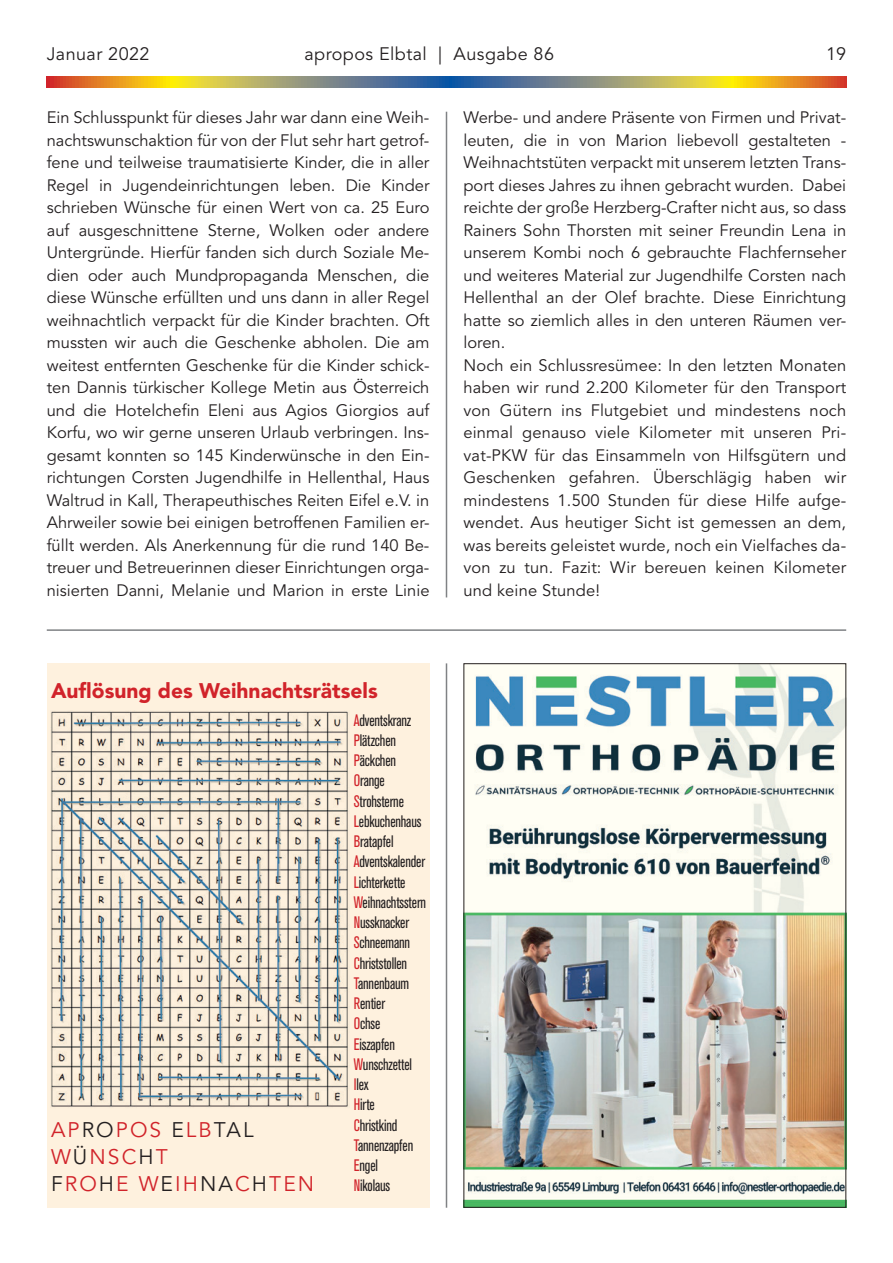
<style>
.page{position:relative;width:893px;height:1263px;background:#fff}
.page>*{position:absolute;margin:0;border:0;box-sizing:border-box;transform-origin:0 0}
.t1{font:21px/27px "Avenir LT Std";letter-spacing:.1em;color:#d1232a}
.t2{font:900 21px "Avenir LT Std";color:#d1232a}
.t3{font:18px "Avenir LT Std";letter-spacing:.025em;color:#231f20}
.t4{font:16.5px/22.5px "Avenir LT Std";color:#231f20}
.t5{font:16.5px/20.2px "Akzidenz Grot Con BQ";letter-spacing:-.01em;color:#231f20;scale:.9 1}
.s1{color:#231f20}
.s2{color:#d1232a}
</style>
<div class="page">
<svg style="left:47px;top:77px;width:799px;height:10px;background:#a6955c"></svg>
<hr style="left:446px;top:112px;width:1px;height:485px;background:#808285">
<img style="left:465px;top:665px;width:379px;height:541px">
<div style="left:47px;top:663px;width:382px;height:545px;background:#fef1de"></div>
<img style="left:50px;top:711px;width:298px;height:396px">
<hr style="left:446px;top:663px;width:1px;height:545px;background:#808285">
<hr style="left:47px;top:629px;width:799px;height:2px;background:#808285">
<p class="t3" style="left:47px;top:44px;width:104px">Januar 2022</p>
<p class="t3" style="left:304px;top:44px;width:251px">apropos Elbtal | Ausgabe 86</p>
<p class="t3" style="left:826px;top:44px;width:22px">19</p>
<p class="t4" style="left:47px;top:107px;width:384px;text-align:justify">Ein Schlusspunkt für dieses Jahr war dann eine Weih&shy;nachtswunschaktion für von der Flut sehr hart getrof&shy;fene und teilweise traumatisierte Kinder, die in aller Regel in Jugendeinrichtungen leben. Die Kinder schrieben Wünsche für einen Wert von ca. 25 Euro auf ausgeschnittene Sterne, Wolken oder andere Untergründe. Hierfür fanden sich durch Soziale Me&shy;dien oder auch Mundpropaganda Menschen, die diese Wünsche erfüllten und uns dann in aller Regel weihnachtlich verpackt für die Kinder brachten. Oft mussten wir auch die Geschenke abholen. Die am weitest entfernten Geschenke für die Kinder schick&shy;ten Dannis türkischer Kollege Metin aus Österreich und die Hotelchefin Eleni aus Agios Giorgios auf Korfu, wo wir gerne unseren Urlaub verbringen. Ins&shy;gesamt konnten so 145 Kinderwünsche in den Ein&shy;richtungen Corsten Jugendhilfe in Hellenthal, Haus Waltrud in Kall, Therapeuthisches Reiten Eifel e.V. in Ahrweiler sowie bei einigen betroffenen Familien er&shy;füllt werden. Als Anerkennung für die rund 140 Be&shy;treuer und Betreuerinnen dieser Einrichtungen orga&shy;nisierten Danni, Melanie und Marion in erste Linie</p>
<p class="t2" style="left:51px;top:678px;width:328px">Auflösung des Weihnachtsrätsels</p>
<p class="t1" style="left:51px;top:1117px;width:265px">AP<span class="s1">RO</span>POS <span class="s1">E</span>LB<span class="s1">TAL<br></span>W<span class="s1">Ü</span>NSC<span class="s1">H</span>T<br><span class="s1">F</span>RO<span class="s1">H</span>E W<span class="s1">E</span>IH<span class="s1">NA</span>C<span class="s1">H</span>TEN</p>
<p class="t5" style="left:354px;top:710px;width:82px"><span class="s2">A</span>dventskranz<br><span class="s2">P</span>lätzchen<br><span class="s2">P</span>äckchen<br><span class="s2">O</span>range<br><span class="s2">S</span>trohsterne<br><span class="s2">L</span>ebkuchenhaus<br><span class="s2">B</span>ratapfel<br><span class="s2">A</span>dventskalender<br><span class="s2">L</span>ichterkette<br><span class="s2">W</span>eihnachtsstern<br><span class="s2">N</span>ussknacker<br><span class="s2">S</span>chneemann<br><span class="s2">C</span>hriststollen<br><span class="s2">T</span>annenbaum<br><span class="s2">R</span>entier<br><span class="s2">O</span>chse<br><span class="s2">E</span>iszapfen<br><span class="s2">W</span>unschzettel<br><span class="s2">I</span>lex<br><span class="s2">H</span>irte<br><span class="s2">C</span>hristkind<br><span class="s2">T</span>annenzapfen<br><span class="s2">E</span>ngel<br><span class="s2">N</span>ikolaus</p>
<p class="t4" style="left:463px;top:107px;width:384px">Werbe- und andere Präsente von Firmen und Privat&shy;leuten, die in von Marion liebevoll gestalteten - Weihnachtstüten verpackt mit unserem letzten Trans&shy;port dieses Jahres zu ihnen gebracht wurden. Dabei reichte der große Herzberg-Crafter nicht aus, so dass Rainers Sohn Thorsten mit seiner Freundin Lena in unserem Kombi noch 6 gebrauchte Flachfernseher und weiteres Material zur Jugendhilfe Corsten nach Hellenthal an der Olef brachte. Diese Einrichtung hatte so ziemlich alles in den unteren Räumen ver&shy;loren.<br>Noch ein Schlussresümee: In den letzten Monaten haben wir rund 2.200 Kilometer für den Transport von Gütern ins Flutgebiet und mindestens noch einmal genauso viele Kilometer mit unseren Pri&shy;vat-PKW für das Einsammeln von Hilfsgütern und Geschenken gefahren. Überschlägig haben wir mindestens 1.500 Stunden für diese Hilfe aufge&shy;wendet. Aus heutiger Sicht ist gemessen an dem, was bereits geleistet wurde, noch ein Vielfaches da&shy;von zu tun. Fazit: Wir bereuen keinen Kilometer und keine Stunde!</p>
</div>
